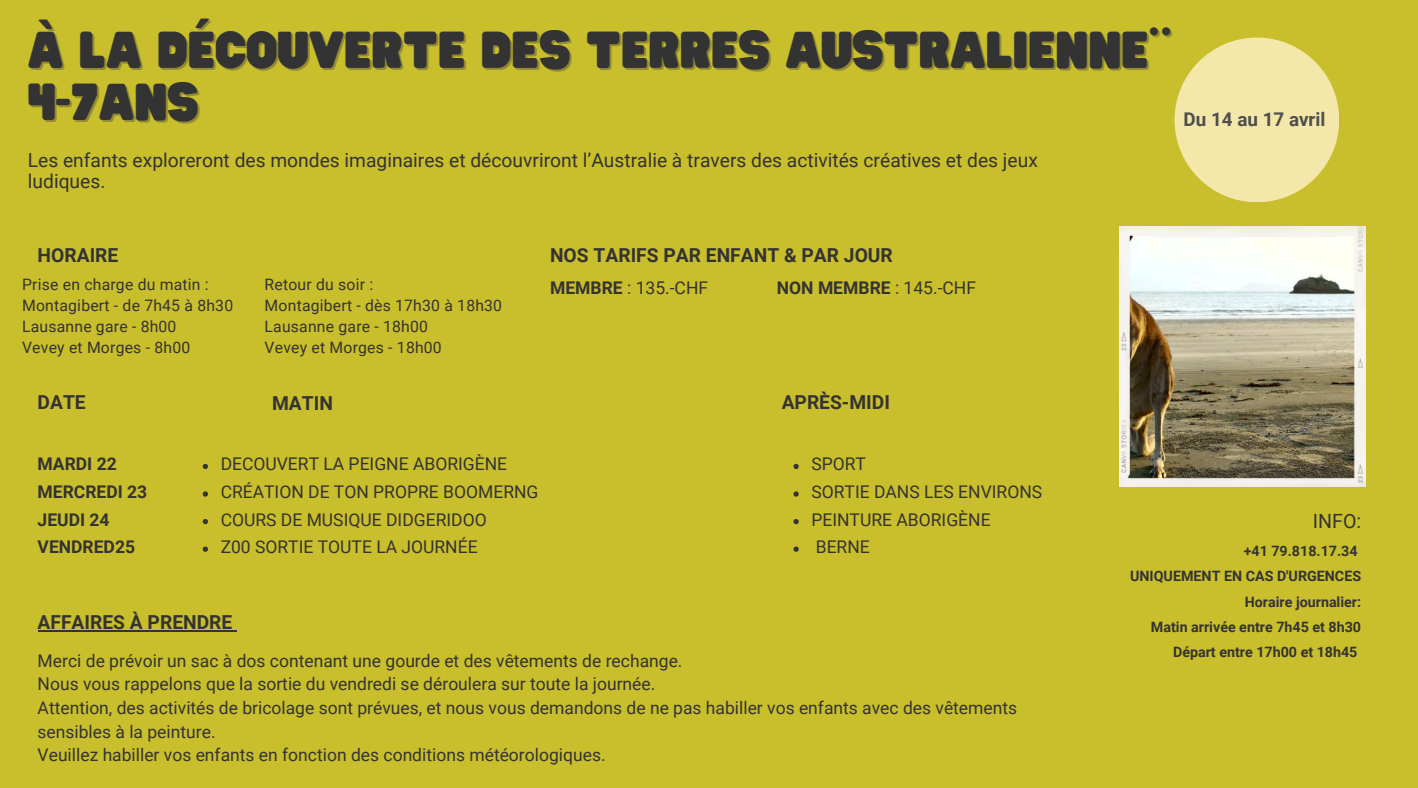
<style>
.page{position:relative;width:1418px;height:788px;background:#fff}
.page>*{position:absolute;margin:0;border:0;box-sizing:border-box;transform-origin:0 0}
.t1{font:45.5px "Hitand Run";color:#343333}
.t2{font:19.6px "Roboto";color:#343333}
.t3{font:19.25px/21px "Roboto";color:#343333}
.t4{font:700 19.25px "Roboto";color:#343333}
.t5{font:700 18.9px "Roboto";color:#4e4e4e}
.t6{font:17.5px/23.6px "Roboto";color:#343333}
.t7{font:700 17.5px/27.7px "Roboto";color:#343333}
.t8{font:15.75px/21px "Roboto";letter-spacing:.015em;color:#343333}
.t9{font:700 14.35px "Roboto";color:#343333}
.s1{font-weight:700}
.s2{font-weight:400}
</style>
<div class="page">
<div style="left:0;top:0;width:1418px;height:787px;background:#c9be2c"></div>
<div style="left:1174px;top:38px;width:165px;height:164px;background:#f3e8a9;border-radius:50%"></div>
<img style="left:1119px;top:227px;width:246px;height:259px">
<svg style="left:203px;top:464px;width:5px;height:5px"></svg>
<svg style="left:203px;top:491px;width:5px;height:5px"></svg>
<svg style="left:203px;top:519px;width:5px;height:5px"></svg>
<svg style="left:203px;top:546px;width:5px;height:5px"></svg>
<svg style="left:793px;top:464px;width:5px;height:5px"></svg>
<svg style="left:793px;top:491px;width:5px;height:5px"></svg>
<svg style="left:793px;top:519px;width:5px;height:5px"></svg>
<svg style="left:793px;top:546px;width:5px;height:5px"></svg>
<hr style="left:38px;top:630px;width:194px;height:1px;background:#343333">
<p class="t1" style="left:28px;top:25px;width:1149px">À LA DÉCOUVERTE DES TERRES AUSTRALIENNE¨</p>
<p class="t1" style="left:28px;top:76px;width:172px">4-7ANS</p>
<p class="t3" style="left:28px;top:150px;width:1011px">Les enfants exploreront des mondes imaginaires et découvriront l’Australie à travers des activités créatives et des jeux ludiques.</p>
<p class="t5" style="left:1183px;top:108px;width:143px">Du 14 au 17 avril</p>
<p class="t4" style="left:38px;top:244px;width:82px">HORAIRE</p>
<p class="t4" style="left:550px;top:244px;width:344px">NOS TARIFS PAR ENFANT &amp; PAR JOUR</p>
<p class="t8" style="left:22px;top:274px;width:188px">Prise en charge du matin :</p>
<p class="t8" style="left:22px;top:295px;width:213px">Montagibert - de 7h45 à 8h30</p>
<p class="t8" style="left:22px;top:316px;width:156px">Lausanne gare - 8h00</p>
<p class="t8" style="left:22px;top:337px;width:170px">Vevey et Morges - 8h00</p>
<p class="t8" style="left:265px;top:274px;width:110px">Retour du soir :</p>
<h5 class="t8" style="left:265px;top:295px;width:239px">Montagibert - dès 17h30 à 18h30<br>Lausanne gare - 18h00<br>Vevey et Morges - 18h00</h5>
<p class="t6" style="left:550px;top:276px;width:160px"><span class="s1">MEMBRE</span> : 135.-CHF</p>
<p class="t7" style="left:777px;top:274px;width:201px">NON MEMBRE <span class="s2">: 145.-CHF</span></p>
<p class="t4" style="left:38px;top:391px;width:50px">DATE</p>
<p class="t4" style="left:272px;top:392px;width:62px">MATIN</p>
<p class="t4" style="left:781px;top:391px;width:110px">APRÈS-MIDI</p>
<p class="t7" style="left:38px;top:450px;width:111px">MARDI 22<br>MERCREDI 23<br>JEUDI 24<br>VENDRED25</p>
<p class="t6" style="left:221px;top:452px;width:288px">DECOUVERT LA PEIGNE ABORIGÈNE</p>
<p class="t6" style="left:221px;top:480px;width:319px">CRÉATION DE TON PROPRE BOOMERNG</p>
<p class="t6" style="left:221px;top:507px;width:267px">COURS DE MUSIQUE DIDGERIDOO</p>
<p class="t6" style="left:221px;top:535px;width:258px">Z00 SORTIE TOUTE LA JOURNÉE</p>
<p class="t6" style="left:811px;top:450px;width:232px;line-height:27.7px">SPORT<br>SORTIE DANS LES ENVIRONS<br>PEINTURE ABORIGÈNE<br>BERNE</p>
<p class="t4" style="left:38px;top:610px;width:196px">AFFAIRES À PRENDRE</p>
<h3 class="t6" style="left:38px;top:648px;width:981px">Merci de prévoir un sac à dos contenant une gourde et des vêtements de rechange.<br>Nous vous rappelons que la sortie du vendredi se déroulera sur toute la journée.<br>Attention, des activités de bricolage sont prévues, et nous vous demandons de ne pas habiller vos enfants avec des vêtements sensibles à la peinture.<br>Veuillez habiller vos enfants en fonction des conditions météorologiques.</h3>
<h2 class="t2" style="left:1312px;top:509px;width:50px">INFO:</h2>
<p class="t9" style="left:1243px;top:543px;width:115px">+41 79.818.17.34</p>
<p class="t9" style="left:1130px;top:568px;width:232px">UNIQUEMENT EN CAS D'URGENCES</p>
<p class="t9" style="left:1244px;top:593px;width:118px">Horaire journalier:</p>
<p class="t9" style="left:1151px;top:618px;width:212px">Matin arrivée entre 7h45 et 8h30</p>
<p class="t9" style="left:1173px;top:643px;width:186px">Départ entre 17h00 et 18h45</p>
</div>
